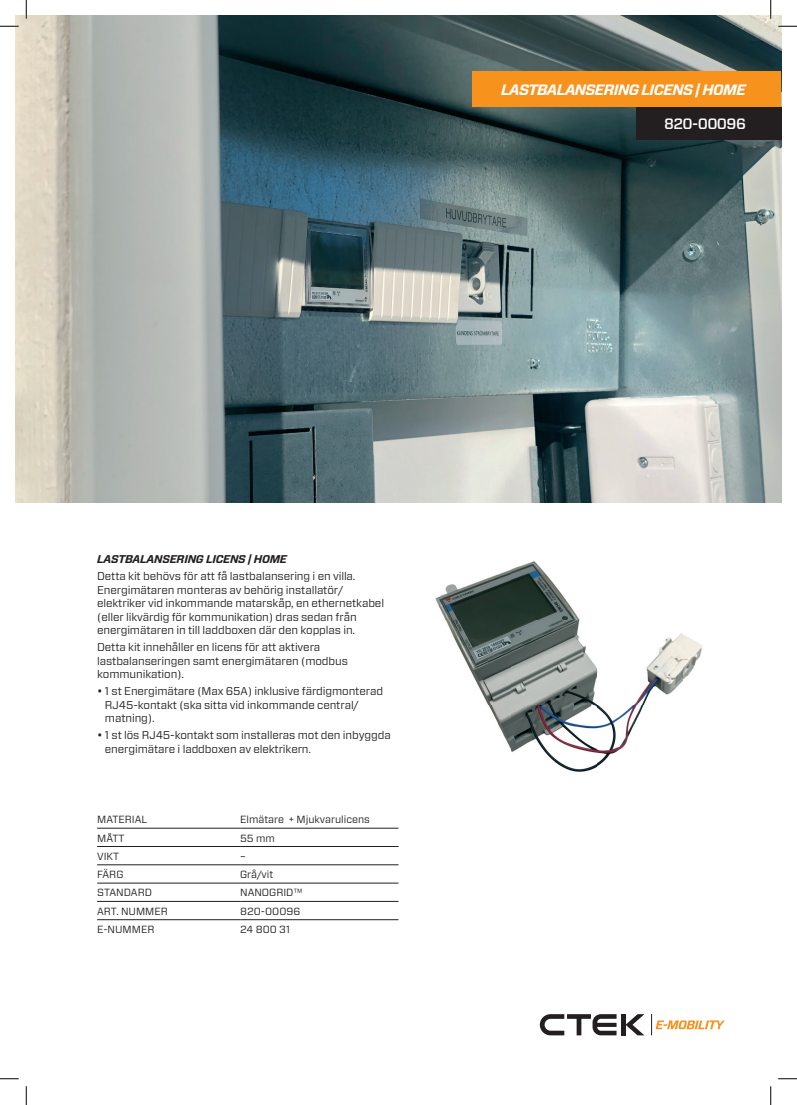
<style>
.page{position:relative;width:797px;height:1105px;background:#fff}
.page>*{position:absolute;margin:0;border:0;box-sizing:border-box;transform-origin:0 0}
.t1{font:italic 700 15px "Forza";letter-spacing:-.04em;color:#fff}
.t2{font:500 15px "Forza";letter-spacing:-.04em;color:#fff}
.t3{font:11.25px/13.5px "Forza";letter-spacing:-.01em;color:#231f20}
.t4{font:italic 700 11.25px "Forza";letter-spacing:-.02em;color:#231f20}
.t5{font:10.38px "Forza";color:#231f20}
</style>
<div class="page">
<img style="left:16px;top:16px;width:765px;height:487px">
<hr style="left:621px;top:1014px;width:4px;height:21px;background:#231f20">
<svg style="left:625px;top:1014px;width:19px;height:21px"></svg>
<svg style="left:540px;top:1014px;width:76px;height:21px"></svg>
<svg style="left:651px;top:1014px;width:73px;height:21px"></svg>
<div style="left:635px;top:107px;width:146px;height:33px;background:#231f20"></div>
<img style="left:435px;top:561px;width:267px;height:211px">
<hr style="left:97px;top:883px;width:143px;height:1px;background:#231f20">
<hr style="left:240px;top:883px;width:158px;height:1px;background:#231f20">
<hr style="left:97px;top:901px;width:143px;height:1px;background:#231f20">
<hr style="left:240px;top:901px;width:158px;height:1px;background:#231f20">
<hr style="left:97px;top:919px;width:143px;height:1px;background:#231f20">
<hr style="left:240px;top:919px;width:158px;height:1px;background:#231f20">
<hr style="left:97px;top:846px;width:143px;height:1px;background:#231f20">
<hr style="left:240px;top:846px;width:158px;height:1px;background:#231f20">
<hr style="left:97px;top:864px;width:143px;height:1px;background:#231f20">
<hr style="left:240px;top:864px;width:158px;height:1px;background:#231f20">
<hr style="left:97px;top:828px;width:143px;height:1px;background:#231f20">
<hr style="left:240px;top:828px;width:158px;height:1px;background:#231f20">
<div style="left:472px;top:71px;width:309px;height:36px;background:#f7931d"></div>
<svg style="left:0;top:25px;width:19px;height:2px"></svg>
<svg style="left:778px;top:25px;width:19px;height:2px"></svg>
<svg style="left:0;top:1078px;width:19px;height:1px"></svg>
<svg style="left:778px;top:1078px;width:19px;height:1px"></svg>
<svg style="left:25px;top:0;width:2px;height:19px"></svg>
<svg style="left:25px;top:1086px;width:2px;height:19px"></svg>
<svg style="left:770px;top:0;width:1px;height:19px"></svg>
<svg style="left:770px;top:1086px;width:1px;height:19px"></svg>
<h1 class="t1" style="left:501px;top:80px;width:246px">LASTBALANSERING LICENS | HOME</h1>
<h1 class="t2" style="left:664px;top:114px;width:83px">820-00096</h1>
<p class="t4" style="left:97px;top:552px;width:191px">LASTBALANSERING LICENS | HOME</p>
<p class="t3" style="left:97px;top:569px;width:288px">Detta kit behövs för att få lastbalansering i en villa.<br>Energimätaren monteras av behörig installatör/ elektriker vid inkommande matarskåp, en ethernetkabel (eller likvärdig för kommunikation) dras sedan från energimätaren in till laddboxen där den kopplas in.</p>
<p class="t3" style="left:97px;top:640px;width:252px">Detta kit innehåller en licens för att aktivera lastbalanseringen samt energimätaren (modbus kommunikation).</p>
<p class="t3" style="left:105px;top:685px;width:279px;text-indent:-8px">• 1 st Energimätare (Max 65A) inklusive färdigmonterad<br>RJ45-kontakt (ska sitta vid inkommande central/ matning).</p>
<p class="t3" style="left:105px;top:729px;width:287px;text-indent:-8px">• 1 st lös RJ45-kontakt som installeras mot den inbyggda energimätare i laddboxen av elektrikern.</p>
<p class="t5" style="left:97px;top:812px;width:52px">MATERIAL</p>
<p class="t5" style="left:240px;top:812px;width:131px">Elmätare + Mjukvarulicens</p>
<p class="t5" style="left:97px;top:831px;width:29px">MÅTT</p>
<p class="t5" style="left:240px;top:831px;width:36px">55 mm</p>
<p class="t5" style="left:97px;top:849px;width:23px">VIKT</p>
<p class="t5" style="left:240px;top:849px;width:7px">–</p>
<p class="t5" style="left:97px;top:867px;width:28px">FÄRG</p>
<p class="t5" style="left:240px;top:867px;width:35px">Grå/vit</p>
<p class="t5" style="left:97px;top:886px;width:56px">STANDARD</p>
<p class="t5" style="left:240px;top:886px;width:64px">NANOGRID™</p>
<p class="t5" style="left:97px;top:904px;width:72px">ART. NUMMER</p>
<p class="t5" style="left:240px;top:904px;width:62px">820-00096</p>
<p class="t5" style="left:97px;top:922px;width:59px">E-NUMMER</p>
<p class="t5" style="left:240px;top:922px;width:51px">24 800 31</p>
</div>
